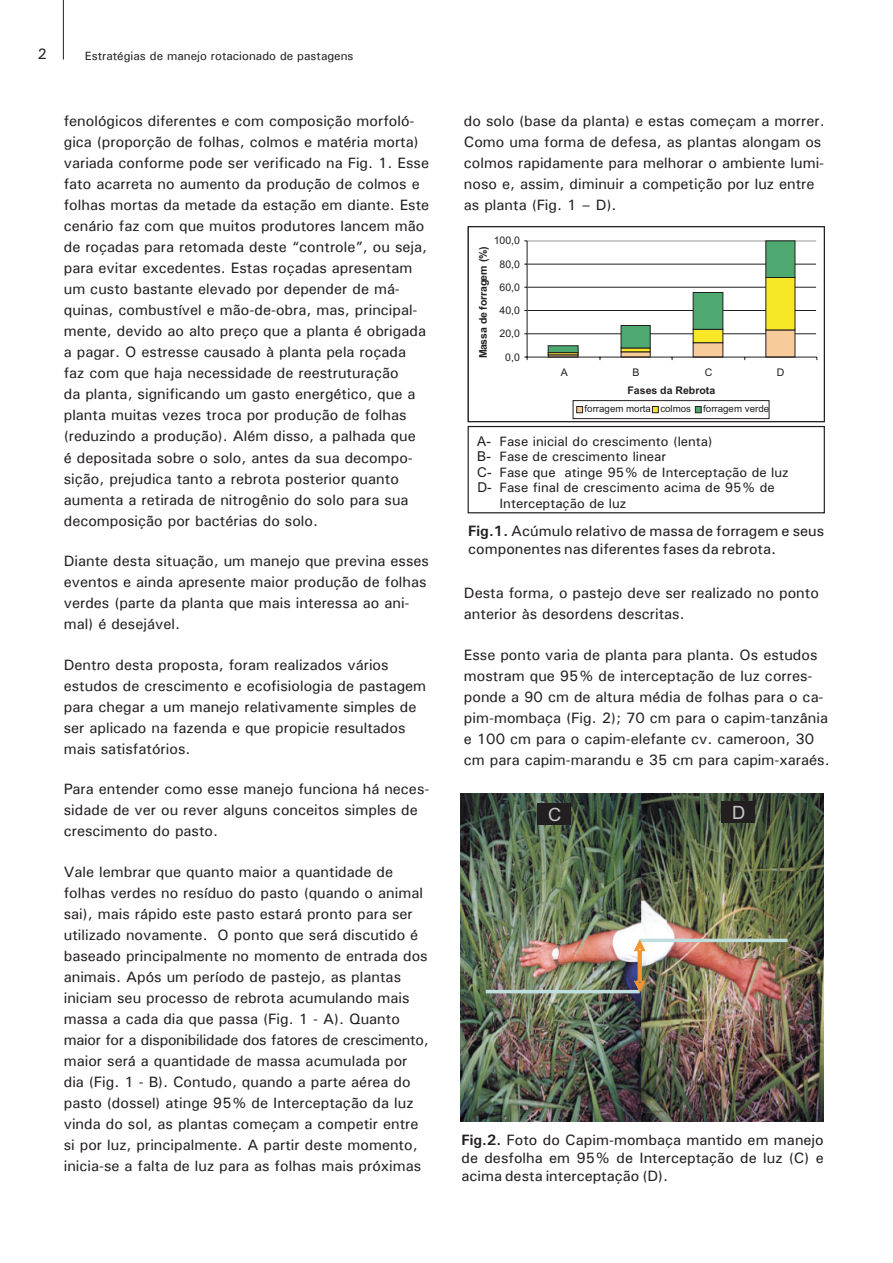
<style>
.page{position:relative;width:893px;height:1263px;background:#fff}
.page>*{position:absolute;margin:0;border:0;box-sizing:border-box;transform-origin:0 0}
.t1{font:18.3px "Arial";color:#c7c8ca}
.Corpo_de_texto_1{font:500 15px/21px "Univers";color:#231f20}
.t2{font:500 13.5px "Univers";color:#231f20}
.Título_principal__se{font:500 12px "Univers";color:#231f20}
.t3{font:700 10.5px "Arial";color:#231f20}
.t4{font:10.5px "Arial";color:#231f20}
.t5{font:9.75px "Arial";color:#231f20}
.s1{font-family:"Arial";font-weight:400}
.s2{font-style:inherit}
</style>
<div class="page">
<hr style="left:63px;top:0;width:1px;height:60px;background:#231f20">
<hr style="left:527px;top:333px;width:289px;height:1px;background:#231f20">
<hr style="left:527px;top:310px;width:289px;height:1px;background:#231f20">
<hr style="left:527px;top:287px;width:289px;height:1px;background:#231f20">
<hr style="left:527px;top:264px;width:289px;height:1px;background:#231f20">
<div style="left:527px;top:240px;width:290px;height:117px;border:1px solid #fff"></div>
<hr style="left:548px;top:354px;width:30px;height:3px;background:#f8cc9a">
<svg style="left:621px;top:352px;width:30px;height:5px"></svg>
<div style="left:693px;top:342px;width:30px;height:15px;background:#f8cc9a"></div>
<div style="left:765px;top:329px;width:30px;height:28px;background:#f8cc9a"></div>
<hr style="left:548px;top:352px;width:30px;height:3px;background:#f7e726">
<svg style="left:621px;top:348px;width:30px;height:4px"></svg>
<div style="left:693px;top:329px;width:30px;height:14px;background:#f7e726;border:1px solid #231f20"></div>
<div style="left:765px;top:277px;width:30px;height:53px;background:#f7e726"></div>
<div style="left:548px;top:345px;width:30px;height:8px;background:#4da96f;border:1px solid #231f20"></div>
<div style="left:621px;top:325px;width:30px;height:23px;background:#4da96f;border:1px solid #231f20"></div>
<div style="left:693px;top:292px;width:30px;height:38px;background:#4da96f;border:1px solid #231f20"></div>
<div style="left:765px;top:240px;width:30px;height:38px;background:#4da96f;border:1px solid #231f20"></div>
<hr style="left:527px;top:241px;width:1px;height:116px;background:#231f20">
<hr style="left:527px;top:357px;width:290px;height:1px;background:#231f20">
<div style="left:573px;top:400px;width:196px;height:19px;background:#fff;border:1px solid #231f20"></div>
<div style="left:576px;top:406px;width:7px;height:7px;background:#f8cc9a;border:1px solid #231f20"></div>
<div style="left:652px;top:406px;width:7px;height:7px;background:#f7e726;border:1px solid #231f20"></div>
<div style="left:695px;top:406px;width:7px;height:7px;background:#4da96f;border:1px solid #231f20"></div>
<div style="left:468px;top:226px;width:356px;height:196px;border:1px solid #231f20"></div>
<div style="left:468px;top:426px;width:357px;height:87px;border:1px solid #231f20"></div>
<img style="left:461px;top:794px;width:362px;height:327px">
<div style="left:537px;top:802px;width:33px;height:22px;background:#231f20"></div>
<hr style="left:486px;top:990px;width:154px;height:3px;background:#bfdede">
<hr style="left:640px;top:939px;width:148px;height:3px;background:#bfdede">
<svg style="left:634px;top:940px;width:11px;height:52px"></svg>
<div style="left:721px;top:801px;width:33px;height:22px;background:#231f20"></div>
<p class="Corpo_de_texto_1" style="left:37px;top:43px;width:11px">2</p>
<p class="Título_principal__se" style="left:85px;top:48px;width:270px">Estratégias de manejo rotacionado de pastagens</p>
<p class="Corpo_de_texto_1" style="left:64px;top:110px;width:367px">fenológicos diferentes e com composição morfoló&shy;gica (proporção de folhas, colmos e matéria morta) variada conforme pode ser verificado na Fig. 1. Esse fato acarreta no aumento da produção de colmos e folhas mortas da metade da estação em diante. Este cenário faz com que muitos produtores lancem mão de roçadas para retomada deste “controle”, ou seja, para evitar excedentes. Estas roçadas apresentam um custo bastante elevado por depender de má&shy;quinas, combustível e mão-de-obra, mas, principal&shy;mente, devido ao alto preço que a planta é obrigada a pagar. O estresse causado à planta pela roçada faz com que haja necessidade de reestruturação<br>da planta, significando um gasto energético, que a planta muitas vezes troca por produção de folhas (reduzindo a produção). Além disso, a palhada que<br>é depositada sobre o solo, antes da sua decompo&shy;sição, prejudica tanto a rebrota posterior quanto aumenta a retirada de nitrogênio do solo para sua decomposição por bactérias do solo.</p>
<p class="Corpo_de_texto_1" style="left:64px;top:550px;width:367px">Diante desta situação, um manejo que previna esses eventos e ainda apresente maior produção de folhas verdes (parte da planta que mais interessa ao ani&shy;mal) é desejável.</p>
<p class="Corpo_de_texto_1" style="left:64px;top:654px;width:364px">Dentro desta proposta, foram realizados vários estudos de crescimento e ecofisiologia de pastagem para chegar a um manejo relativamente simples de ser aplicado na fazenda e que propicie resultados mais satisfatórios.</p>
<p class="Corpo_de_texto_1" style="left:64px;top:778px;width:367px">Para entender como esse manejo funciona há neces&shy;sidade de ver ou rever alguns conceitos simples de crescimento do pasto.</p>
<p class="Corpo_de_texto_1" style="left:64px;top:861px;width:366px">Vale lembrar que quanto maior a quantidade de folhas verdes no resíduo do pasto (quando o animal sai), mais rápido este pasto estará pronto para ser utilizado novamente. O ponto que será discutido é baseado principalmente no momento de entrada dos animais. Após um período de pastejo, as plantas iniciam seu processo de rebrota acumulando mais massa a cada dia que passa (Fig. 1 - A). Quanto maior for a disponibilidade dos fatores de crescimento, maior será a quantidade de massa acumulada por dia (Fig. 1 - B). Contudo, quando a parte aérea do pasto (dossel) atinge 95% de Interceptação da luz vinda do sol, as plantas começam a competir entre si por luz, principalmente. A partir deste momento, inicia-se a falta de luz para as folhas mais próximas</p>
<p class="Corpo_de_texto_1" style="left:464px;top:110px;width:362px">do solo (base da planta) e estas começam a morrer.<br>Como uma forma de defesa, as plantas alongam os colmos rapidamente para melhorar o ambiente lumi&shy;noso e, assim, diminuir a competição por luz entre as planta (Fig. 1 – D).</p>
<p class="t4" style="left:494px;top:237px;width:28px">100,0</p>
<p class="t3" style="left:479px;top:358px;width:114px;rotate:-90deg">Massa de forragem (%)</p>
<p class="t4" style="left:500px;top:260px;width:22px">80,0</p>
<p class="t4" style="left:500px;top:283px;width:22px">60,0</p>
<p class="t4" style="left:500px;top:307px;width:22px">40,0</p>
<p class="t4" style="left:500px;top:330px;width:22px">20,0</p>
<p class="t4" style="left:505px;top:353px;width:16px">0,0</p>
<p class="t4" style="left:561px;top:368px;width:9px">A</p>
<p class="t4" style="left:633px;top:368px;width:9px">B</p>
<p class="t4" style="left:705px;top:368px;width:9px">C</p>
<p class="t4" style="left:777px;top:368px;width:9px">D</p>
<p class="t3" style="left:627px;top:386px;width:89px">Fases da Rebrota</p>
<p class="t5" style="left:585px;top:405px;width:108px">forragem morta colmos</p>
<p class="t5" style="left:703px;top:405px;width:67px">forragem verde</p>
<p class="t2" style="left:477px;top:436px;width:237px"><span class="s1">A-</span> Fase inicial do crescimento (lenta)</p>
<p class="t2" style="left:477px;top:452px;width:190px"><span class="s1">B-</span> Fase de crescimento linear</p>
<p class="t2" style="left:477px;top:467px;width:313px"><span class="s1">C-</span> Fase que atinge 95% de Interceptação de luz</p>
<p class="t2" style="left:477px;top:483px;width:299px"><span class="s1">D-</span> Fase final de crescimento acima de 95% de</p>
<p class="t2" style="left:500px;top:498px;width:128px">Interceptação de luz</p>
<p class="Corpo_de_texto_1" style="left:468px;top:523px;width:358px;line-height:18px"><span class="s2">Fig.1.</span> Acúmulo relativo de massa de forragem e seus componentes nas diferentes fases da rebrota.</p>
<p class="Corpo_de_texto_1" style="left:464px;top:582px;width:357px">Desta forma, o pastejo deve ser realizado no ponto anterior às desordens descritas.</p>
<p class="Corpo_de_texto_1" style="left:464px;top:644px;width:367px">Esse ponto varia de planta para planta. Os estudos mostram que 95% de interceptação de luz corres&shy;ponde a 90 cm de altura média de folhas para o ca&shy;pim-mombaça (Fig. 2); 70 cm para o capim-tanzânia e 100 cm para o capim-elefante cv. cameroon, 30 cm para capim-marandu e 35 cm para capim-xaraés.</p>
<p class="t1" style="left:548px;top:807px;width:15px">C</p>
<p class="t1" style="left:732px;top:806px;width:15px">D</p>
<p class="Corpo_de_texto_1" style="left:461px;top:1132px;width:364px;line-height:18px;text-align:justify"><span class="s2">Fig.2.</span> Foto do Capim-mombaça mantido em manejo de desfolha em 95% de Interceptação de luz (C) e acima desta interceptação (D).</p>
</div>
